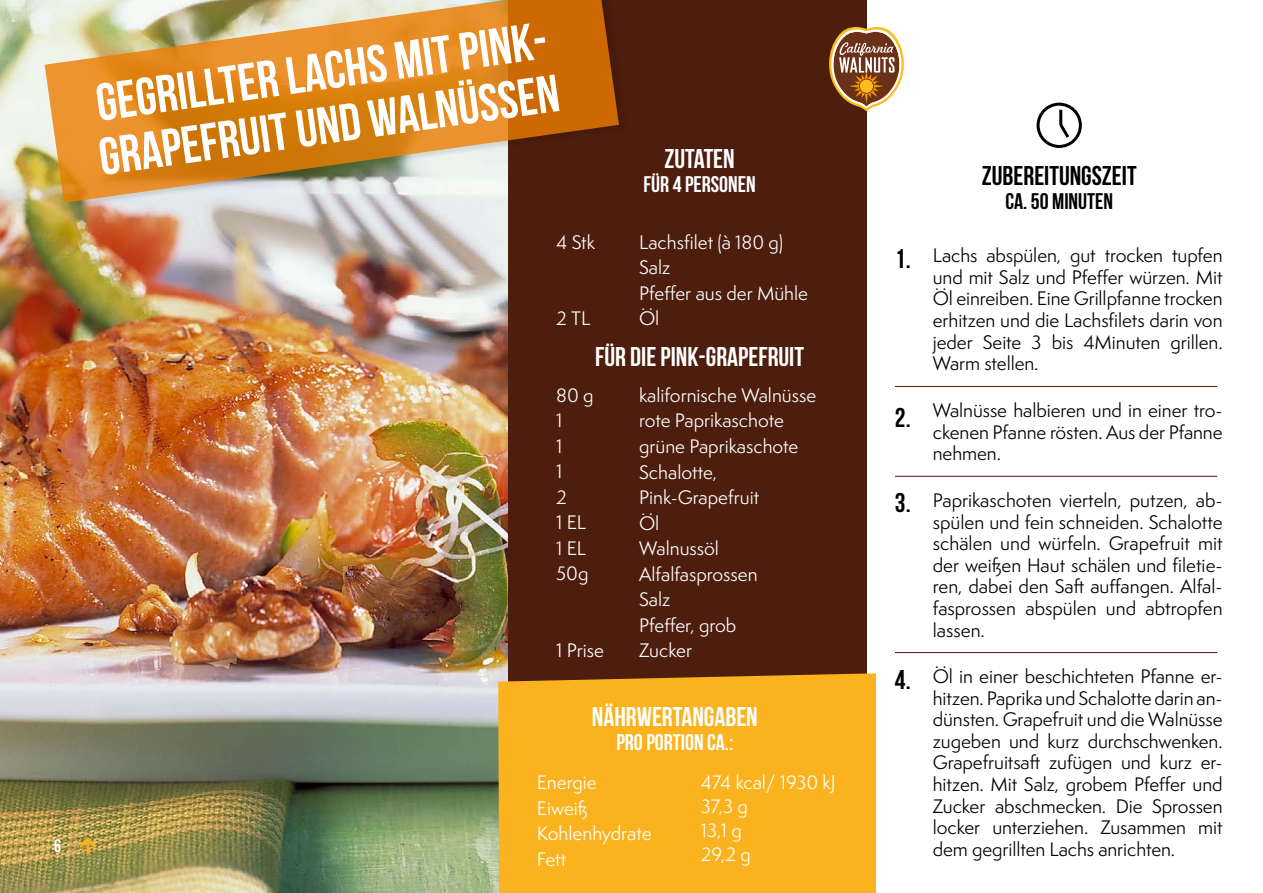
<style>
.page{position:relative;width:1263px;height:893px;background:#fff}
.page>*{position:absolute;margin:0;border:0;box-sizing:border-box;transform-origin:0 0}
.t1{font:700 52.5px/54px "Bebas Neue";color:#fff}
.t2{font:700 27px "Bebas Neue";color:#fff}
.t3{font:700 27px "Bebas Neue";color:#000}
.t4{font:700 22.5px "Bebas Neue";color:#fff}
.t5{font:700 22.5px "Bebas Neue";color:#000}
.t6{font:18px/21.6px "Semplicita Pro";letter-spacing:-.005em;color:#000;text-align:justify}
.t7{font:18px/25.5px "Semplicita Pro";color:#fff}
.t8{font:700 18px "Bebas Neue";color:#fff}
</style>
<div class="page">
<img style="left:0;top:0;width:508px;height:893px">
<div style="left:508px;top:0;width:358px;height:893px;background:#4d1d0e"></div>
<div style="left:1036px;top:103px;width:46px;height:45px;border:3px solid #000;border-radius:50%"></div>
<svg style="left:1059px;top:107px;width:13px;height:34px"></svg>
<svg style="left:829px;top:27px;width:75px;height:84px"></svg>
<hr style="left:895px;top:386px;width:322px;height:1px;background:#4d1d0e">
<hr style="left:895px;top:476px;width:322px;height:1px;background:#4d1d0e">
<hr style="left:895px;top:652px;width:322px;height:1px;background:#4d1d0e">
<div style="left:46px;top:0;width:582px;height:210px;background:#000;opacity:.13"></div>
<svg style="left:45px;top:0;width:574px;height:203px;background:#ce8f42"></svg>
<div style="left:498px;top:673px;width:378px;height:220px;background:#fab31e"></div>
<svg style="left:79px;top:837px;width:17px;height:17px"></svg>
<p class="t8" style="left:54px;top:836px;width:9px">6</p>
<h1 class="t1" style="left:88px;top:76px;width:473px;rotate:-8deg">GEGRILLTER LACHS MIT PINK-<br>GRAPEFRUIT UND WALNÜSSEN</h1>
<p class="t7" style="left:556px;top:229px;width:40px">4 Stk</p>
<p class="t7" style="left:556px;top:306px;width:36px">2 TL</p>
<h2 class="t2" style="left:664px;top:144px;width:72px">ZUTATEN</h2>
<p class="t4" style="left:643px;top:172px;width:114px">FÜR 4 PERSONEN</p>
<p class="t7" style="left:639px;top:229px;width:171px">Lachsfilet (à 180 g)<br>Salz<br>Pfeffer aus der Mühle<br>Öl</p>
<h2 class="t2" style="left:595px;top:342px;width:210px">FÜR DIE PINK-GRAPEFRUIT</h2>
<p class="t7" style="left:556px;top:382px;width:39px">80 g<br>1<br>1<br>1<br>2<br>1 EL<br>1 EL<br>50g</p>
<p class="t7" style="left:556px;top:637px;width:49px">1 Prise</p>
<p class="t7" style="left:639px;top:382px;width:179px">kalifornische Walnüsse rote Paprikaschote grüne Paprikaschote<br>Schalotte,<br>Pink-Grapefruit<br>Öl<br>Walnussöl<br>Alfalfasprossen<br>Salz<br>Pfeffer, grob<br>Zucker</p>
<h2 class="t2" style="left:592px;top:702px;width:167px">NÄHRWERTANGABEN</h2>
<p class="t4" style="left:616px;top:730px;width:118px">PRO PORTION CA.:</p>
<p class="t7" style="left:537px;top:770px;width:116px">Energie<br>Eiweiß<br>Kohlenhydrate<br>Fett</p>
<p class="t7" style="left:701px;top:770px;width:136px;line-height:24px">474 kcal/ 1930 kJ<br>37,3 g<br>13,1 g<br>29,2 g</p>
<h2 class="t3" style="left:982px;top:161px;width:156px">ZUBEREITUNGSZEIT</h2>
<p class="t5" style="left:1005px;top:189px;width:109px">CA. 50 MINUTEN</p>
<h2 class="t3" style="left:895px;top:244px;width:17px">1.</h2>
<p class="t6" style="left:933px;top:244px;width:291px">Lachs abspülen, gut trocken tupfen und mit Salz und Pfeffer würzen. Mit Öl einreiben. Eine Grillpfanne trocken erhitzen und die Lachsfilets darin von jeder Seite 3 bis 4Minuten grillen.<br>Warm stellen.</p>
<h2 class="t3" style="left:895px;top:403px;width:17px">2.</h2>
<p class="t6" style="left:933px;top:399px;width:291px">Walnüsse halbieren und in einer tro&shy;ckenen Pfanne rösten. Aus der Pfanne nehmen.</p>
<h2 class="t3" style="left:895px;top:488px;width:17px">3.</h2>
<p class="t6" style="left:933px;top:489px;width:291px">Paprikaschoten vierteln, putzen, ab&shy;spülen und fein schneiden. Schalotte schälen und würfeln. Grapefruit mit der weißen Haut schälen und filetie&shy;ren, dabei den Saft auffangen. Alfal&shy;fasprossen abspülen und abtropfen lassen.</p>
<h2 class="t3" style="left:895px;top:664px;width:17px">4.</h2>
<p class="t6" style="left:933px;top:665px;width:291px">Öl in einer beschichteten Pfanne er&shy;hitzen. Paprika und Schalotte darin an&shy;dünsten. Grapefruit und die Walnüsse zugeben und kurz durchschwenken.<br>Grapefruitsaft zufügen und kurz er&shy;hitzen. Mit Salz, grobem Pfeffer und Zucker abschmecken. Die Sprossen locker unterziehen. Zusammen mit dem gegrillten Lachs anrichten.</p>
</div>
